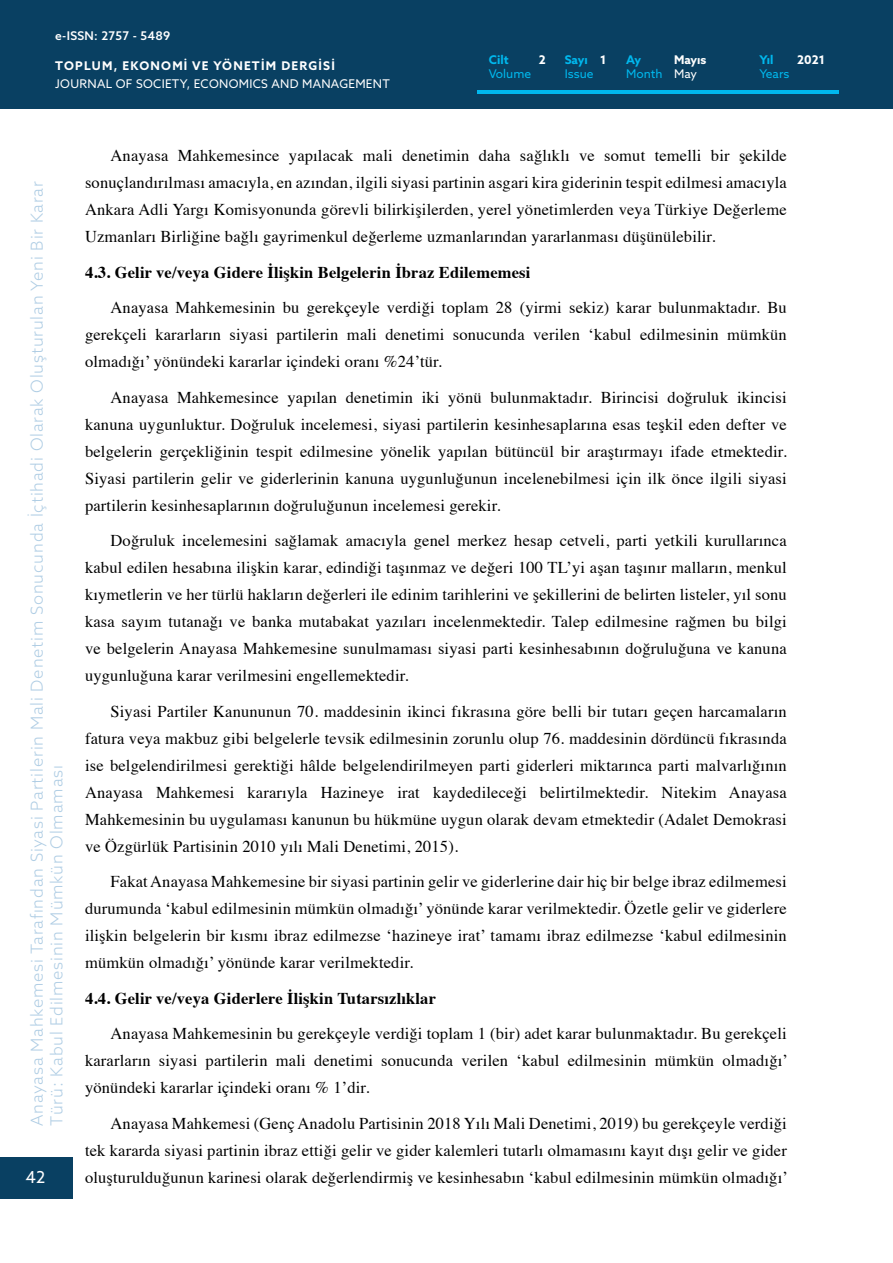
<style>
.page{position:relative;width:893px;height:1263px;background:#fff}
.page>*{position:absolute;margin:0;border:0;box-sizing:border-box;transform-origin:0 0}
.t1{font:16.5px/27px "Times";letter-spacing:.01em;color:#000;text-align:justify}
.t2{font:300 16.5px/19.8px "Azo Sans";letter-spacing:.05em;color:#afcde4}
.t3{font:700 16.5px "Times";letter-spacing:.01em;color:#000}
.t4{font:16.5px "Azo Sans";color:#fff}
.t5{font:12px "Azo Sans";letter-spacing:.025em;color:#fff}
.t6{font:700 12px "Azo Sans";letter-spacing:.1em;color:#fff}
.t7{font:12px "Azo Sans";color:#00b8ee}
.t8{font:500 12px "Azo Sans";letter-spacing:.025em;color:#fff}
.t9{font:700 12px "Azo Sans";color:#00b8ee}
</style>
<div class="page">
<div style="left:0;top:0;width:893px;height:108px;background:#094062"></div>
<hr style="left:478px;top:90px;width:361px;height:4px;background:#00b8ee">
<div style="left:0;top:1157px;width:72px;height:42px;background:#094062"></div>
<p class="t8" style="left:55px;top:28px;width:117px">e-ISSN: 2757 - 5489</p>
<p class="t6" style="left:55px;top:58px;width:281px">TOPLUM, EKONOMİ VE YÖNETİM DERGİSİ</p>
<p class="t5" style="left:55px;top:76px;width:336px">JOURNAL OF SOCIETY, ECONOMICS AND MANAGEMENT</p>
<p class="t9" style="left:489px;top:51px;width:21px">Cilt</p>
<p class="t7" style="left:489px;top:66px;width:44px">Volume</p>
<p class="t6" style="left:539px;top:51px;width:8px">2</p>
<p class="t6" style="left:600px;top:51px;width:8px">1</p>
<p class="t6" style="left:674px;top:51px;width:34px">Mayıs</p>
<p class="t5" style="left:674px;top:66px;width:24px">May</p>
<p class="t9" style="left:565px;top:51px;width:25px">Sayı</p>
<p class="t7" style="left:565px;top:66px;width:30px">Issue</p>
<p class="t9" style="left:626px;top:51px;width:17px">Ay</p>
<p class="t7" style="left:626px;top:66px;width:38px">Month</p>
<p class="t9" style="left:759px;top:51px;width:15px">Yıl</p>
<p class="t7" style="left:759px;top:66px;width:32px">Years</p>
<p class="t6" style="left:797px;top:51px;width:29px">2021</p>
<p class="t2" style="left:27px;top:1125px;width:946px;rotate:-90deg">Anayasa Mahkemesi Tarafından Siyasi Partilerin Mali Denetim Sonucunda İçtihadi Olarak Oluşturulan Yeni Bir Karar<br>Türü: Kabul Edilmesinin Mümkün Olmaması</p>
<p class="t4" style="left:26px;top:1167px;width:21px">42</p>
<p class="t1" style="left:85px;top:141px;width:703px;text-indent:26px">Anayasa Mahkemesince yapılacak mali denetimin daha sağlıklı ve somut temelli bir şekilde sonuçlandırılması amacıyla, en azından, ilgili siyasi partinin asgari kira giderinin tespit edilmesi amacıyla Ankara Adli Yargı Komisyonunda görevli bilirkişilerden, yerel yönetimlerden veya Türkiye Değerleme Uzmanları Birliğine bağlı gayrimenkul değerleme uzmanlarından yararlanması düşünülebilir.</p>
<p class="t3" style="left:85px;top:256px;width:447px">4.3. Gelir ve/veya Gidere İlişkin Belgelerin İbraz Edilememesi</p>
<p class="t1" style="left:85px;top:293px;width:703px;text-indent:26px">Anayasa Mahkemesinin bu gerekçeyle verdiği toplam 28 (yirmi sekiz) karar bulunmaktadır. Bu gerekçeli kararların siyasi partilerin mali denetimi sonucunda verilen ‘kabul edilmesinin mümkün olmadığı’ yönündeki kararlar içindeki oranı %24’tür.</p>
<p class="t1" style="left:85px;top:382px;width:703px;text-indent:26px">Anayasa Mahkemesince yapılan denetimin iki yönü bulunmaktadır. Birincisi doğruluk ikincisi kanuna uygunluktur. Doğruluk incelemesi, siyasi partilerin kesinhesaplarına esas teşkil eden defter ve belgelerin gerçekliğinin tespit edilmesine yönelik yapılan bütüncül bir araştırmayı ifade etmektedir.<br>Siyasi partilerin gelir ve giderlerinin kanuna uygunluğunun incelenebilmesi için ilk önce ilgili siyasi partilerin kesinhesaplarının doğruluğunun incelemesi gerekir.</p>
<p class="t1" style="left:85px;top:526px;width:703px;text-indent:26px">Doğruluk incelemesini sağlamak amacıyla genel merkez hesap cetveli, parti yetkili kurullarınca kabul edilen hesabına ilişkin karar, edindiği taşınmaz ve değeri 100 TL’yi aşan taşınır malların, menkul kıymetlerin ve her türlü hakların değerleri ile edinim tarihlerini ve şekillerini de belirten listeler, yıl sonu kasa sayım tutanağı ve banka mutabakat yazıları incelenmektedir. Talep edilmesine rağmen bu bilgi ve belgelerin Anayasa Mahkemesine sunulmaması siyasi parti kesinhesabının doğruluğuna ve kanuna uygunluğuna karar verilmesini engellemektedir.</p>
<p class="t1" style="left:85px;top:696px;width:703px;text-indent:26px">Siyasi Partiler Kanununun 70. maddesinin ikinci fıkrasına göre belli bir tutarı geçen harcamaların fatura veya makbuz gibi belgelerle tevsik edilmesinin zorunlu olup 76. maddesinin dördüncü fıkrasında ise belgelendirilmesi gerektiği hâlde belgelendirilmeyen parti giderleri miktarınca parti malvarlığının Anayasa Mahkemesi kararıyla Hazineye irat kaydedileceği belirtilmektedir. Nitekim Anayasa Mahkemesinin bu uygulaması kanunun bu hükmüne uygun olarak devam etmektedir (Adalet Demokrasi ve Özgürlük Partisinin 2010 yılı Mali Denetimi, 2015).</p>
<p class="t1" style="left:85px;top:867px;width:703px;text-indent:26px">Fakat Anayasa Mahkemesine bir siyasi partinin gelir ve giderlerine dair hiç bir belge ibraz edilmemesi durumunda ‘kabul edilmesinin mümkün olmadığı’ yönünde karar verilmektedir. Özetle gelir ve giderlere ilişkin belgelerin bir kısmı ibraz edilmezse ‘hazineye irat’ tamamı ibraz edilmezse ‘kabul edilmesinin mümkün olmadığı’ yönünde karar verilmektedir.</p>
<p class="t3" style="left:85px;top:982px;width:352px">4.4. Gelir ve/veya Giderlere İlişkin Tutarsızlıklar</p>
<p class="t1" style="left:85px;top:1019px;width:704px;text-indent:26px">Anayasa Mahkemesinin bu gerekçeyle verdiği toplam 1 (bir) adet karar bulunmaktadır. Bu gerekçeli kararların siyasi partilerin mali denetimi sonucunda verilen ‘kabul edilmesinin mümkün olmadığı’ yönündeki kararlar içindeki oranı % 1’dir.</p>
<p class="t1" style="left:85px;top:1108px;width:704px;text-indent:26px">Anayasa Mahkemesi (Genç Anadolu Partisinin 2018 Yılı Mali Denetimi, 2019) bu gerekçeyle verdiği tek kararda siyasi partinin ibraz ettiği gelir ve gider kalemleri tutarlı olmamasını kayıt dışı gelir ve gider oluşturulduğunun karinesi olarak değerlendirmiş ve kesinhesabın ‘kabul edilmesinin mümkün olmadığı’</p>
</div>
